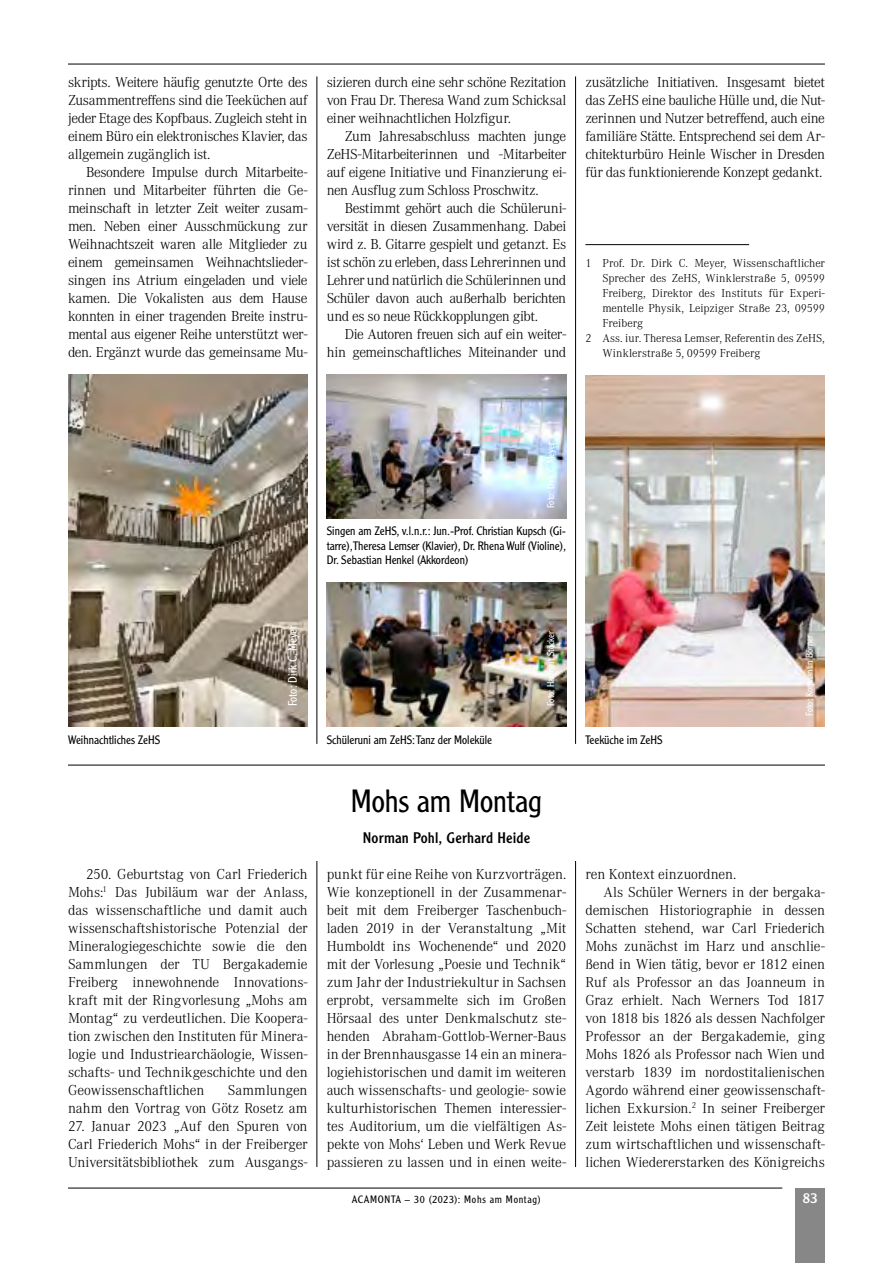
<style>
.page{position:relative;width:893px;height:1263px;background:#fff}
.page>*{position:absolute;margin:0;border:0;box-sizing:border-box;transform-origin:0 0}
.t1{font:300 31.5px "Clearface Gothic LT Std";letter-spacing:-.01em;color:#000}
.t2{font:300 15px/18px "Corporate A";letter-spacing:-.015em;color:#000;text-align:justify}
.t3{font:300 15px/18px "Corporate A";letter-spacing:-.035em;color:#000;text-align:right}
.t4{font:300 15px "Corporate A";letter-spacing:.005em;color:#000}
.t5{font:15px "Clearface Gothic LT Std";letter-spacing:.015em;color:#000}
.t6{font:14.25px "Clearface Gothic LT Std";color:#fff}
.t7{font:300 12px "Corporate A";color:#000}
.t8{font:300 12px/14.4px "Clearface Gothic LT Std";color:#000;text-align:justify}
.t9{font:300 12px "Clearface Gothic LT Std";color:#fff}
.t10{font:300 10.5px "Clearface Gothic LT Std";letter-spacing:.055em;color:#000}
.t11{font:300 9.75px "Clearface Gothic LT Std";color:#fff}
</style>
<div class="page">
<hr style="left:68px;top:64px;width:757px;height:1px;background:#000">
<hr style="left:68px;top:1188px;width:714px;height:1px;background:#000">
<hr style="left:585px;top:244px;width:164px;height:1px;background:#000">
<hr style="left:68px;top:765px;width:757px;height:1px;background:#000">
<img style="left:68px;top:375px;width:240px;height:351px">
<img style="left:327px;top:375px;width:239px;height:144px">
<img style="left:327px;top:582px;width:239px;height:144px">
<img style="left:585px;top:375px;width:240px;height:352px">
<hr style="left:317px;top:76px;width:1px;height:668px;background:#000">
<hr style="left:317px;top:861px;width:1px;height:306px;background:#000">
<hr style="left:575px;top:76px;width:1px;height:668px;background:#000">
<hr style="left:575px;top:861px;width:1px;height:306px;background:#000">
<div style="left:796px;top:1188px;width:29px;height:75px;background:#868786"></div>
<p class="t2" style="left:68px;top:72px;width:241px">skripts. Weitere häufig genutzte Orte des Zusammentreffens sind die Teeküchen auf jeder Etage des Kopfbaus. Zugleich steht in einem Büro ein elektronisches Klavier, das allgemein zugänglich ist.</p>
<p class="t2" style="left:68px;top:162px;width:241px;text-indent:18px">Besondere Impulse durch Mitarbeite&shy;rinnen und Mitarbeiter führten die Ge&shy;meinschaft in letzter Zeit weiter zusam&shy;men. Neben einer Ausschmückung zur Weihnachtszeit waren alle Mitglieder zu einem gemeinsamen Weihnachtslieder&shy;singen ins Atrium eingeladen und viele kamen. Die Vokalisten aus dem Hause konnten in einer tragenden Breite instru&shy;mental aus eigener Reihe unterstützt wer&shy;den. Ergänzt wurde das gemeinsame Mu-</p>
<p class="t2" style="left:327px;top:72px;width:241px">sizieren durch eine sehr schöne Rezitation von Frau Dr. Theresa Wand zum Schicksal einer weihnachtlichen Holzfigur.</p>
<p class="t2" style="left:327px;top:126px;width:241px;text-indent:18px">Zum Jahresabschluss machten junge ZeHS-Mitarbeiterinnen und -Mitarbeiter auf eigene Initiative und Finanzierung ei&shy;nen Ausflug zum Schloss Proschwitz.</p>
<p class="t2" style="left:327px;top:198px;width:241px;text-indent:18px">Bestimmt gehört auch die Schüleruni&shy;versität in diesen Zusammenhang. Dabei wird z. B. Gitarre gespielt und getanzt. Es ist schön zu erleben, dass Lehrerinnen und Lehrer und natürlich die Schülerinnen und Schüler davon auch außerhalb berichten und es so neue Rückkopplungen gibt.</p>
<p class="t3" style="left:327px;top:324px;width:241px">Die Autoren freuen sich auf ein weiter&shy;hin gemeinschaftliches Miteinander und</p>
<p class="t2" style="left:585px;top:72px;width:241px">zusätzliche Initiativen. Insgesamt bietet das ZeHS eine bauliche Hülle und, die Nut&shy;zerinnen und Nutzer betreffend, auch eine familiäre Stätte. Entsprechend sei dem Ar&shy;chitekturbüro Heinle Wischer in Dresden für das funktionierende Konzept gedankt.</p>
<p class="t7" style="left:585px;top:255px;width:241px">1 Prof. Dr. Dirk C. Meyer, Wissenschaftlicher</p>
<p class="t7" style="left:602px;top:270px;width:224px">Sprecher des ZeHS, Winklerstraße 5, 09599</p>
<p class="t7" style="left:602px;top:285px;width:224px">Freiberg, Direktor des Instituts für Experi-</p>
<p class="t7" style="left:602px;top:300px;width:224px">mentelle Physik, Leipziger Straße 23, 09599</p>
<p class="t7" style="left:602px;top:315px;width:42px">Freiberg</p>
<p class="t7" style="left:585px;top:330px;width:241px">2 Ass. iur. Theresa Lemser, Referentin des ZeHS,</p>
<p class="t7" style="left:602px;top:345px;width:159px">Winklerstraße 5, 09599 Freiberg</p>
<p class="t11" style="left:545px;top:508px;width:67px;rotate:-90deg">Foto: Dirk C. Meyer</p>
<p class="t8" style="left:327px;top:524px;width:241px">Singen am ZeHS, v.l.n.r.: Jun.-Prof. Christian Kupsch (Gi&shy;tarre), Theresa Lemser (Klavier), Dr. Rhena Wulf (Violine), Dr. Sebastian Henkel (Akkordeon)</p>
<p class="t9" style="left:285px;top:706px;width:83px;rotate:-90deg">Foto: Dirk C. Meyer</p>
<p class="t11" style="left:545px;top:706px;width:77px;rotate:-90deg">Foto: Hartmut Stöcker</p>
<p class="t11" style="left:803px;top:716px;width:83px;rotate:-90deg">Foto: Konstantin Börner</p>
<p class="t8" style="left:68px;top:732px;width:94px">Weihnachtliches ZeHS</p>
<p class="t8" style="left:327px;top:732px;width:167px">Schüleruni am ZeHS: Tanz der Moleküle</p>
<p class="t8" style="left:585px;top:732px;width:79px">Teeküche im ZeHS</p>
<p class="t2" style="left:68px;top:864px;width:241px;text-indent:18px">250. Geburtstag von Carl Friederich Mohs:<sup>1</sup> Das Jubiläum war der Anlass, das wissenschaftliche und damit auch wissenschaftshistorische Potenzial der Mineralogiegeschichte sowie die den Sammlungen der TU Bergakademie Freiberg innewohnende Innovations&shy;kraft mit der Ringvorlesung „Mohs am Montag“ zu verdeutlichen. Die Koopera&shy;tion zwischen den Instituten für Minera&shy;logie und Industriearchäologie, Wissen&shy;schafts- und Technikgeschichte und den Geowissenschaftlichen</p>
<p class="t2" style="left:68px;top:1080px;width:241px;text-align:right">Sammlungen<br>nahm den Vortrag von Götz Rosetz am</p>
<p class="t2" style="left:68px;top:1116px;width:241px">27. Januar 2023 „Auf den Spuren von Carl Friederich Mohs“ in der Freiberger Universitätsbibliothek zum Ausgangs-</p>
<h1 class="t1" style="left:351px;top:782px;width:193px">Mohs am Montag</h1>
<p class="t5" style="left:363px;top:828px;width:169px">Norman Pohl, Gerhard Heide</p>
<p class="t2" style="left:327px;top:864px;width:241px">punkt für eine Reihe von Kurzvorträgen.<br>Wie konzeptionell in der Zusammenar&shy;beit mit dem Freiberger Taschenbuch&shy;laden 2019 in der Veranstaltung „Mit Humboldt ins Wochenende“ und 2020 mit der Vorlesung „Poesie und Technik“ zum Jahr der Industriekultur in Sachsen erprobt, versammelte sich im Großen Hörsaal des unter Denkmalschutz ste&shy;henden Abraham-Gottlob-Werner-Baus in der Brennhausgasse 14 ein an minera&shy;logiehistorischen und damit im weiteren auch wissenschafts- und geologie- sowie kulturhistorischen Themen interessier&shy;tes Auditorium, um die vielfältigen As&shy;pekte von Mohs‘ Leben und Werk Revue passieren zu lassen und in einen weite-</p>
<p class="t2" style="left:585px;top:864px;width:152px">ren Kontext einzuordnen.</p>
<p class="t2" style="left:603px;top:882px;width:223px">Als Schüler Werners in der bergaka-</p>
<p class="t2" style="left:585px;top:900px;width:241px">demischen Historiographie in dessen</p>
<p class="t2" style="left:585px;top:918px;width:241px">Schatten stehend, war Carl Friederich</p>
<p class="t4" style="left:585px;top:936px;width:241px">Mohs zunächst im Harz und anschlie-</p>
<p class="t2" style="left:585px;top:954px;width:241px">ßend in Wien tätig, bevor er 1812 einen</p>
<p class="t2" style="left:585px;top:972px;width:241px">Ruf als Professor an das Joanneum in</p>
<p class="t2" style="left:585px;top:990px;width:241px">Graz erhielt. Nach Werners Tod 1817</p>
<p class="t2" style="left:585px;top:1008px;width:241px">von 1818 bis 1826 als dessen Nachfolger</p>
<p class="t2" style="left:585px;top:1026px;width:241px">Professor an der Bergakademie, ging</p>
<p class="t2" style="left:585px;top:1044px;width:241px">Mohs 1826 als Professor nach Wien und</p>
<p class="t2" style="left:585px;top:1062px;width:241px">verstarb 1839 im nordostitalienischen</p>
<p class="t2" style="left:585px;top:1080px;width:241px">Agordo während einer geowissenschaft-</p>
<p class="t2" style="left:585px;top:1098px;width:241px">lichen Exkursion.<sup>2</sup> In seiner Freiberger</p>
<p class="t2" style="left:585px;top:1116px;width:241px">Zeit leistete Mohs einen tätigen Beitrag</p>
<p class="t4" style="left:585px;top:1134px;width:241px">zum wirtschaftlichen und wissenschaft-</p>
<p class="t2" style="left:585px;top:1152px;width:241px">lichen Wiedererstarken des Königreichs</p>
<p class="t6" style="left:803px;top:1189px;width:16px">83</p>
<p class="t10" style="left:352px;top:1193px;width:190px">ACAMONTA – 30 (2023): Mohs am Montag)</p>
</div>
